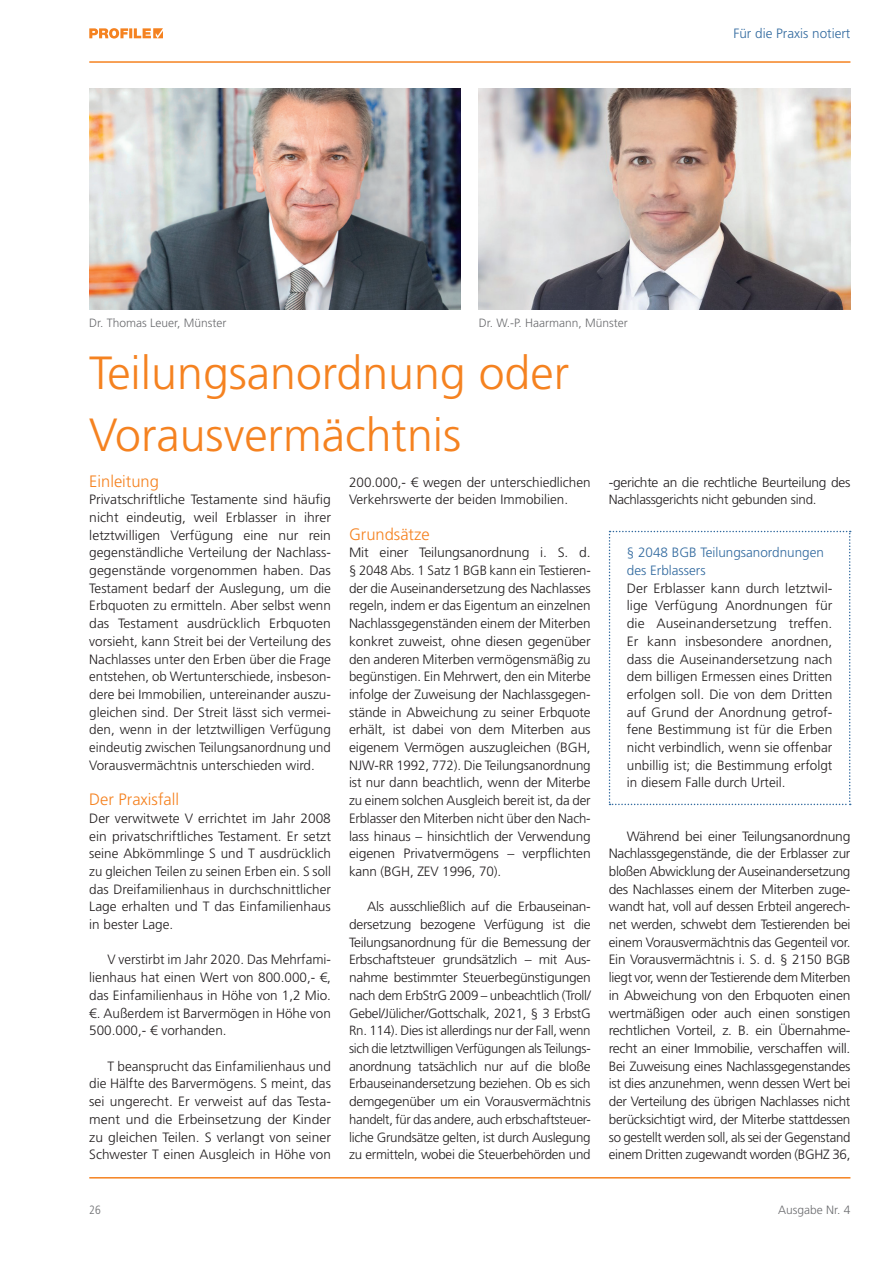
<style>
.page{position:relative;width:893px;height:1263px;background:#fff}
.page>*{position:absolute;margin:0;border:0;box-sizing:border-box;transform-origin:0 0}
.t1{font:300 46.5px/61.9px "Frutiger LT Std";color:#f58220}
.t2{font:300 16.5px "Frutiger LT Std";color:#f58220}
.t3{font:300 13.5px/17.7px "Frutiger LT Std";color:#231f20;text-align:justify}
.t4{font:300 13.5px/17.7px "Frutiger LT Std";color:#326a9f}
.t5{font:300 13.35px/17.7px "Frutiger LT Std";letter-spacing:-.02em;color:#231f20;text-align:justify}
.t6{font:300 12px "Frutiger LT Std";color:#6c6d70}
.t7{font:300 condensed 12px "Frutiger LT Std";color:#6c6d70}
</style>
<div class="page">
<hr style="left:89px;top:61px;width:761px;height:2px;background:#f58220">
<hr style="left:89px;top:1177px;width:761px;height:1px;background:#f58220">
<svg style="left:89px;top:28px;width:74px;height:11px"></svg>
<img style="left:89px;top:88px;width:372px;height:221px">
<img style="left:479px;top:88px;width:371px;height:221px">
<svg style="left:609px;top:531px;width:242px;height:274px"></svg>
<p class="t4" style="left:733px;top:25px;width:118px">Für die Praxis notiert</p>
<p class="t6" style="left:89px;top:316px;width:139px">Dr. Thomas Leuer, Münster</p>
<p class="t6" style="left:479px;top:316px;width:150px">Dr. W.-P. Haarmann, Münster</p>
<h1 class="t1" style="left:89px;top:343px;width:481px">Teilungsanordnung oder<br>Vorausvermächtnis</h1>
<p class="t2" style="left:89px;top:471px;width:71px">Einleitung</p>
<p class="t3" style="left:89px;top:491px;width:243px">Privatschriftliche Testamente sind häufig nicht eindeutig, weil Erblasser in ihrer letztwilligen Verfügung eine nur rein gegenständliche Verteilung der Nachlass&shy;gegenstände vorgenommen haben. Das Testament bedarf der Auslegung, um die Erbquoten zu ermitteln. Aber selbst wenn das Testament ausdrücklich Erbquoten vorsieht, kann Streit bei der Verteilung des Nachlasses unter den Erben über die Frage entstehen, ob Wertunterschiede, insbeson&shy;dere bei Immobilien, untereinander auszu&shy;gleichen sind. Der Streit lässt sich vermei&shy;den, wenn in der letztwilligen Verfügung eindeutig zwischen Teilungsanordnung und Vorausvermächtnis unterschieden wird.</p>
<p class="t2" style="left:89px;top:790px;width:91px">Der Praxisfall</p>
<p class="t3" style="left:89px;top:809px;width:243px">Der verwitwete V errichtet im Jahr 2008 ein privatschriftliches Testament. Er setzt seine Abkömmlinge S und T ausdrücklich zu gleichen Teilen zu seinen Erben ein. S soll das Dreifamilienhaus in durchschnittlicher Lage erhalten und T das Einfamilienhaus in bester Lage.</p>
<p class="t3" style="left:89px;top:951px;width:243px;text-indent:18px">V verstirbt im Jahr 2020. Das Mehrfami&shy;lienhaus hat einen Wert von 800.000,- €, das Einfamilienhaus in Höhe von 1,2 Mio. €. Außerdem ist Barvermögen in Höhe von 500.000,- € vorhanden.</p>
<p class="t3" style="left:89px;top:1057px;width:243px;text-indent:18px">T beansprucht das Einfamilienhaus und die Hälfte des Barvermögens. S meint, das sei ungerecht. Er verweist auf das Testa&shy;ment und die Erbeinsetzung der Kinder zu gleichen Teilen. S verlangt von seiner Schwester T einen Ausgleich in Höhe von</p>
<p class="t3" style="left:349px;top:473px;width:243px">200.000,- € wegen der unterschiedlichen<br>Verkehrswerte der beiden Immobilien.</p>
<p class="t2" style="left:349px;top:525px;width:82px">Grundsätze</p>
<p class="t3" style="left:349px;top:544px;width:243px">Mit einer Teilungsanordnung i. S. d. § 2048 Abs. 1 Satz 1 BGB kann ein Testieren&shy;der die Auseinandersetzung des Nachlasses regeln, indem er das Eigentum an einzelnen Nachlassgegenständen einem der Miterben konkret zuweist, ohne diesen gegenüber den anderen Miterben vermögensmäßig zu begünstigen. Ein Mehrwert, den ein Miterbe infolge der Zuweisung der Nachlassgegen&shy;stände in Abweichung zu seiner Erbquote erhält, ist dabei von dem Miterben aus eigenem Vermögen auszugleichen (BGH, NJW-RR 1992, 772). Die Teilungsanordnung ist nur dann beachtlich, wenn der Miterbe zu einem solchen Ausgleich bereit ist, da der Erblasser den Miterben nicht über den Nach&shy;lass hinaus – hinsichtlich der Verwendung eigenen Privatvermögens – verpflichten kann (BGH, ZEV 1996, 70).</p>
<p class="t5" style="left:349px;top:898px;width:243px;text-indent:18px">Als ausschließlich auf die Erbauseinan&shy;dersetzung bezogene Verfügung ist die Teilungsanordnung für die Bemessung der Erbschaftsteuer grundsätzlich – mit Aus&shy;nahme bestimmter Steuerbegünstigungen nach dem ErbStrG 2009 – unbeachtlich (Troll/ Gebel/Jülicher/Gottschalk, 2021, § 3 ErbstG Rn. 114). Dies ist allerdings nur der Fall, wenn sich die letztwilligen Verfügungen als Teilungs&shy;anordnung tatsächlich nur auf die bloße Erbauseinandersetzung beziehen. Ob es sich demgegenüber um ein Vorausvermächtnis handelt, für das andere, auch erbschaftsteuer&shy;liche Grundsätze gelten, ist durch Auslegung zu ermitteln, wobei die Steuerbehörden und</p>
<p class="t5" style="left:609px;top:473px;width:243px">-gerichte an die rechtliche Beurteilung des<br>Nachlassgerichts nicht gebunden sind.</p>
<p class="t4" style="left:627px;top:544px;width:199px">§ 2048 BGB Teilungsanordnungen des Erblassers</p>
<p class="t3" style="left:627px;top:579px;width:207px">Der Erblasser kann durch letztwil&shy;lige Verfügung Anordnungen für die Auseinandersetzung treffen.<br>Er kann insbesondere anordnen, dass die Auseinandersetzung nach dem billigen Ermessen eines Dritten erfolgen soll. Die von dem Dritten auf Grund der Anordnung getrof&shy;fene Bestimmung ist für die Erben nicht verbindlich, wenn sie offenbar unbillig ist; die Bestimmung erfolgt in diesem Falle durch Urteil.</p>
<p class="t3" style="left:609px;top:827px;width:243px;text-indent:18px">Während bei einer Teilungsanordnung Nachlassgegenstände, die der Erblasser zur bloßen Abwicklung der Auseinandersetzung des Nachlasses einem der Miterben zuge&shy;wandt hat, voll auf dessen Erbteil angerech&shy;net werden, schwebt dem Testierenden bei einem Vorausvermächtnis das Gegenteil vor.<br>Ein Vorausvermächtnis i. S. d. § 2150 BGB liegt vor, wenn der Testierende dem Miterben in Abweichung von den Erbquoten einen wertmäßigen oder auch einen sonstigen rechtlichen Vorteil, z. B. ein Übernahme&shy;recht an einer Immobilie, verschaffen will.<br>Bei Zuweisung eines Nachlassgegenstandes ist dies anzunehmen, wenn dessen Wert bei der Verteilung des übrigen Nachlasses nicht berücksichtigt wird, der Miterbe stattdessen so gestellt werden soll, als sei der Gegenstand einem Dritten zugewandt worden (BGHZ 36,</p>
<p class="t7" style="left:89px;top:1203px;width:13px">26</p>
<p class="t6" style="left:778px;top:1203px;width:74px">Ausgabe Nr. 4</p>
</div>
